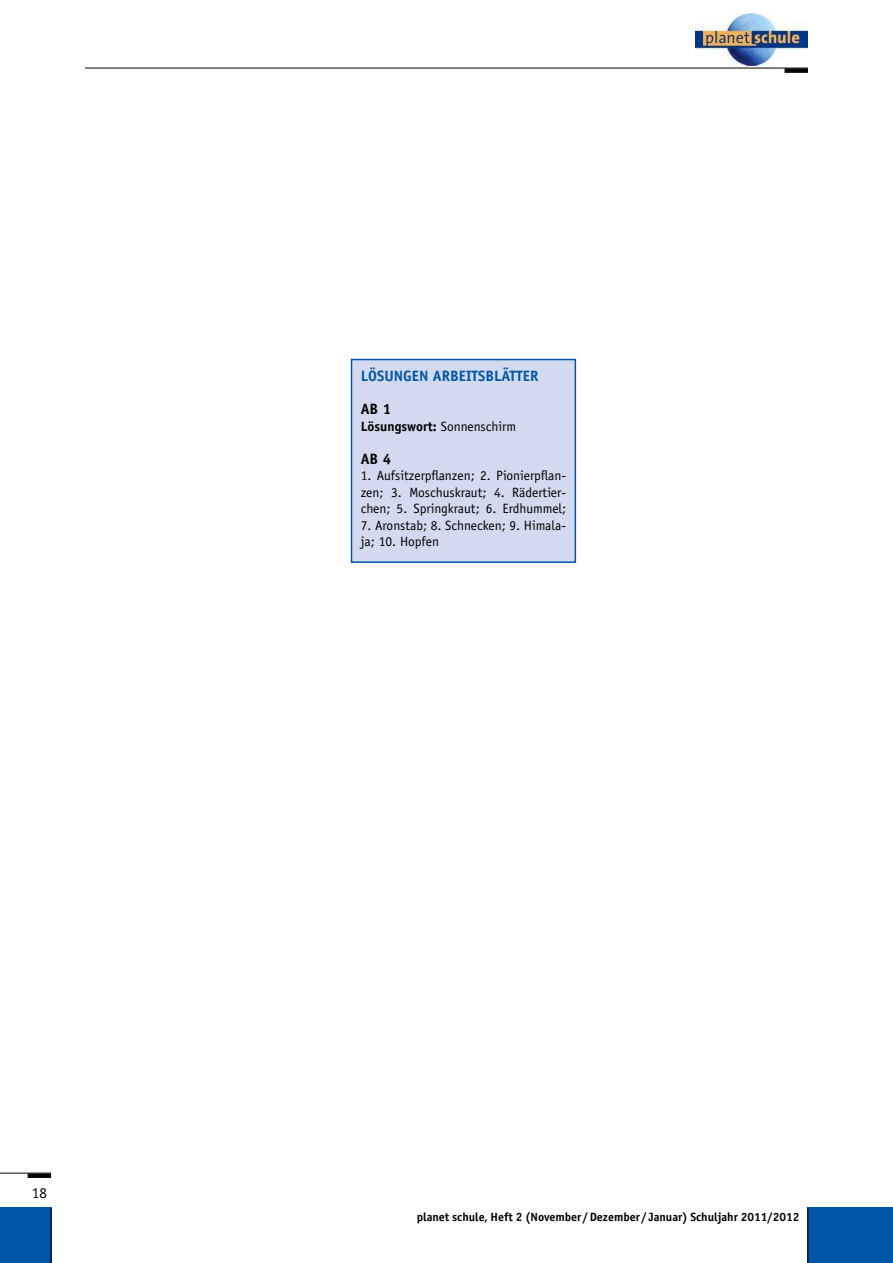
<style>
.page{position:relative;width:893px;height:1263px;background:#fff}
.page>*{position:absolute;margin:0;border:0;box-sizing:border-box;transform-origin:0 0}
.t1{font:700 15px "Officina Sans Std";color:#0056a4}
.t2{font:700 15px "Officina Sans Std";color:#000}
.t3{font:15px "Officina Sans Std";color:#000}
.t4{font:13.5px/16.5px "Officina Sans Std";color:#000;text-align:justify}
.t5{font:700 13.5px "Officina Sans Std";color:#000}
.t6{font:700 12px "Officina Sans Std";color:#000}
.s1{font-weight:400}
</style>
<div class="page">
<hr style="left:85px;top:68px;width:723px;height:1px;background:#000">
<div style="left:784px;top:68px;width:24px;height:5px;background:#000"></div>
<hr style="left:0;top:1173px;width:51px;height:1px;background:#000">
<div style="left:28px;top:1173px;width:23px;height:5px;background:#000"></div>
<div style="left:808px;top:1208px;width:85px;height:55px;background:#0056a4"></div>
<hr style="left:807px;top:1208px;width:1px;height:55px;background:#000">
<div style="left:0;top:1208px;width:51px;height:55px;background:#0056a4"></div>
<hr style="left:51px;top:1208px;width:1px;height:55px;background:#000">
<div style="left:351px;top:359px;width:224px;height:203px;background:#d3d9ef"></div>
<div style="left:351px;top:359px;width:225px;height:204px;border:1px solid #0056a4"></div>
<img style="left:696px;top:14px;width:111px;height:52px">
<p class="t3" style="left:32px;top:1184px;width:16px">18</p>
<p class="t1" style="left:361px;top:367px;width:10px">Lösungen</p>
<p class="t1" style="left:433px;top:367px;width:18px">Arbeitsb</p>
<p class="t1" style="left:494px;top:367px;width:24px">lätter</p>
<p class="t2" style="left:361px;top:400px;width:32px">AB 1</p>
<p class="t5" style="left:361px;top:418px;width:157px">Lösungswort: <span class="s1">Sonnenschirm</span></p>
<p class="t2" style="left:361px;top:449px;width:32px">AB 4</p>
<p class="t4" style="left:361px;top:468px;width:207px">1. Aufsitzerpflanzen; 2. Pionierpflan&shy;zen; 3. Moschuskraut; 4. Rädertier&shy;chen; 5. Springkraut; 6. Erdhummel;</p>
<p class="t4" style="left:361px;top:517px;width:207px">7. Aronstab; 8. Schnecken; 9. Himala&shy;ja; 10. Hopfen</p>
<p class="t6" style="left:417px;top:1209px;width:384px">planet schule, Heft 2 (November /Dezember / Januar) Schuljahr 2011/2012</p>
</div>
